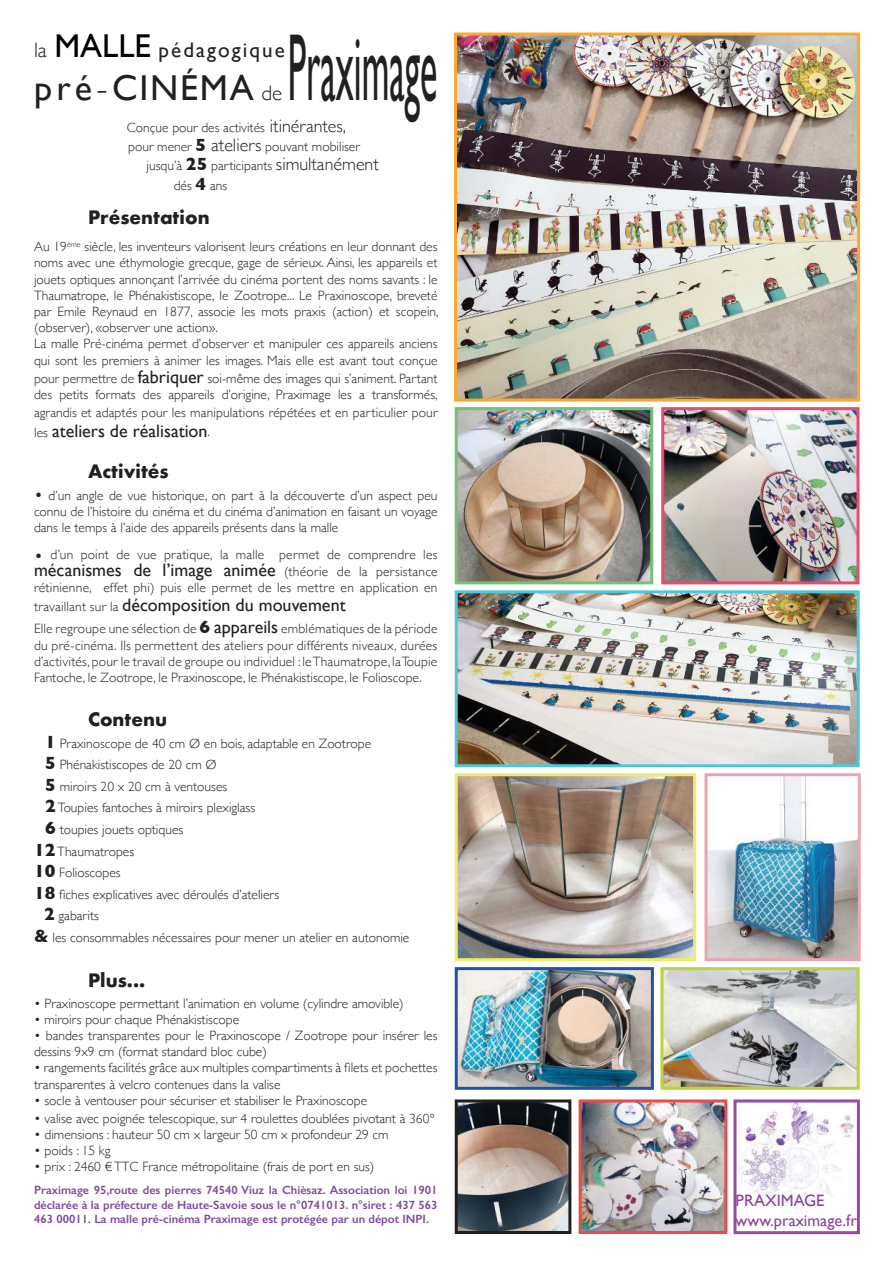
<style>
.page{position:relative;width:893px;height:1263px;background:#fff}
.page>*{position:absolute;margin:0;border:0;box-sizing:border-box;transform-origin:0 0}
.t1{font:95.1px "Gill Sans";color:#221f1f;scale:.38 1}
.t2{font:36px "Gill Sans";letter-spacing:.05em;color:#221f1f}
.t3{font:21px "Gill Sans";letter-spacing:.1em;color:#221f1f}
.t4{font:18px "Gill Sans";color:#221f1f}
.t5{font:700 18px "Futura";color:#221f1f}
.t6{font:16.5px/19.8px "Gill Sans";color:#88459a}
.t7{font:300 13.5px/16.2px "Gill Sans";color:#221f1f}
.t8{font:600 12px/14.4px "Gill Sans";color:#804c9e;text-align:justify}
.s1{font-weight:300}
.s2{font-size:33px;color:#010101}
.s3{font-weight:300;font-size:21px}
.s4{font-size:18px}
.s5{font-weight:700;font-size:18px}
.s6{font-weight:400;font-size:18px}
.s7{font-weight:300;font-size:13.5px}
</style>
<div class="page">
<img style="left:458px;top:37px;width:398px;height:361px">
<div style="left:454px;top:33px;width:406px;height:369px;border:3px solid #faa92e"></div>
<img style="left:459px;top:411px;width:190px;height:169px">
<div style="left:455px;top:407px;width:198px;height:177px;border:3px solid #73c276"></div>
<img style="left:665px;top:411px;width:190px;height:169px">
<div style="left:661px;top:407px;width:198px;height:177px;border:3px solid #ef4870"></div>
<img style="left:459px;top:594px;width:397px;height:169px">
<div style="left:455px;top:590px;width:405px;height:177px;border:3px solid #50c6db"></div>
<img style="left:459px;top:777px;width:233px;height:180px">
<div style="left:455px;top:773px;width:241px;height:188px;border:3px solid #f0eb68"></div>
<img style="left:708px;top:777px;width:149px;height:180px">
<div style="left:704px;top:773px;width:157px;height:188px;border:3px solid #e9a5b0"></div>
<img style="left:459px;top:971px;width:191px;height:115px">
<div style="left:455px;top:967px;width:199px;height:123px;border:3px solid #2254a5"></div>
<img style="left:664px;top:971px;width:192px;height:115px">
<div style="left:660px;top:967px;width:200px;height:123px;border:3px solid #bbd539"></div>
<img style="left:459px;top:1103px;width:108px;height:127px">
<div style="left:455px;top:1099px;width:116px;height:135px;border:3px solid #221f1f"></div>
<img style="left:583px;top:1103px;width:140px;height:127px">
<div style="left:579px;top:1099px;width:148px;height:135px;border:3px solid #ed484c"></div>
<img style="left:739px;top:1103px;width:115px;height:107px">
<div style="left:733px;top:1099px;width:127px;height:135px;border:3px solid #984b9c"></div>
<h3 class="t3" style="left:34px;top:41px;width:252px"><span class="s1">la</span> <span class="s2">MALLE</span> pédagogique</h3>
<h2 class="t2" style="left:34px;top:73px;width:250px">pré<span class="s1">-</span>CINÉMA <span class="s3">de</span></h2>
<h1 class="t1" style="left:288px;top:29px;width:395px">Praximage</h1>
<p class="t7" style="left:127px;top:121px;width:221px">Conçue pour des activités <span class="s4">itinérantes,</span></p>
<p class="t7" style="left:128px;top:139px;width:233px">pour mener <span class="s5">5</span> <span class="s4">ateliers</span> pouvant mobiliser</p>
<p class="t7" style="left:147px;top:158px;width:234px">jusqu’à <span class="s5">25</span> participants <span class="s4">simultanément</span></p>
<p class="t7" style="left:174px;top:178px;width:55px">dés <span class="s5">4</span> ans</p>
<h3 class="t5" style="left:88px;top:207px;width:123px">Présentation</h3>
<p class="t7" style="left:34px;top:240px;width:406px">Au 19<sup>ème</sup> siècle, les inventeurs valorisent leurs créations en leur donnant des noms avec une éthymologie grecque, gage de sérieux. Ainsi, les appareils et jouets optiques annonçant l’arrivée du cinéma portent des noms savants : le Thaumatrope, le Phénakistiscope, le Zootrope... Le Praxinoscope, breveté par Emile Reynaud en 1877, associe les mots praxis (action) et scopein, (observer), «observer une action».<br>La malle Pré-cinéma permet d’observer et manipuler ces appareils anciens qui sont les premiers à animer les images. Mais elle est avant tout conçue</p>
<p class="t7" style="left:34px;top:372px;width:405px">pour permettre de <span class="s6">fabriquer</span> soi-même des images qui s’animent. Partant des petits formats des appareils d’origine, Praximage les a transformés,</p>
<p class="t7" style="left:34px;top:405px;width:405px">agrandis et adaptés pour les manipulations répétées et en particulier pour</p>
<h3 class="t4" style="left:34px;top:424px;width:177px"><span class="s7">les</span> ateliers de réalisation<span class="s7">.</span></h3>
<h3 class="t5" style="left:88px;top:461px;width:82px">Activités</h3>
<p class="t7" style="left:34px;top:488px;width:405px;text-align:justify"><span class="s4">•</span> d’un angle de vue historique, on part à la découverte d’un aspect peu connu de l’histoire du cinéma et du cinéma d’animation en faisant un voyage dans le temps à l’aide des appareils présents dans la malle</p>
<p class="t7" style="left:34px;top:547px;width:405px"><span class="s4">•</span> d’un point de vue pratique, la malle permet de comprendre les</p>
<h3 class="t4" style="left:34px;top:563px;width:405px">mécanismes de l’image animée <span class="s7">(théorie de la persistance</span></h3>
<p class="t7" style="left:34px;top:581px;width:405px">rétinienne, effet phi) puis elle permet de les mettre en application en</p>
<h3 class="t4" style="left:34px;top:597px;width:313px"><span class="s7">travaillant sur la</span> décomposition du mouvement</h3>
<p class="t7" style="left:34px;top:621px;width:405px;text-align:justify">Elle regroupe une sélection de <span class="s5">6</span> <span class="s6">appareils</span> emblématiques de la période du pré-cinéma. Ils permettent des ateliers pour différents niveaux, durées d’activités, pour le travail de groupe ou individuel : le Thaumatrope, la Toupie Fantoche, le Zootrope, le Praxinoscope, le Phénakistiscope, le Folioscope.</p>
<h3 class="t5" style="left:88px;top:709px;width:81px">Contenu</h3>
<p class="t7" style="left:45px;top:736px;width:327px"><span class="s5">1</span> Praxinoscope de 40 cm Ø en bois, adaptable en Zootrope</p>
<p class="t7" style="left:45px;top:758px;width:173px"><span class="s5">5</span> Phénakistiscopes de 20 cm Ø</p>
<p class="t7" style="left:45px;top:779px;width:183px"><span class="s5">5</span> miroirs 20 x 20 cm à ventouses</p>
<p class="t7" style="left:45px;top:801px;width:211px"><span class="s5">2</span> Toupies fantoches à miroirs plexiglass</p>
<p class="t7" style="left:45px;top:822px;width:139px"><span class="s5">6</span> toupies jouets optiques</p>
<p class="t7" style="left:34px;top:844px;width:102px"><span class="s5">12</span> Thaumatropes</p>
<p class="t7" style="left:34px;top:866px;width:88px"><span class="s5">10</span> Folioscopes</p>
<p class="t7" style="left:34px;top:886px;width:247px"><span class="s5">18</span> fiches explicatives avec déroulés d’ateliers</p>
<p class="t7" style="left:44px;top:909px;width:56px"><span class="s5">2</span> gabarits</p>
<p class="t7" style="left:34px;top:930px;width:377px"><span class="s5">&amp;</span> les consommables nécessaires pour mener un atelier en autonomie</p>
<h3 class="t5" style="left:88px;top:970px;width:59px">Plus...</h3>
<p class="t7" style="left:34px;top:994px;width:371px">• Praxinoscope permettant l’animation en volume (cylindre amovible)</p>
<p class="t7" style="left:34px;top:1010px;width:207px">• miroirs pour chaque Phénakistiscope</p>
<p class="t7" style="left:34px;top:1027px;width:405px">• bandes transparentes pour le Praxinoscope / Zootrope pour insérer les dessins 9x9 cm (format standard bloc cube)</p>
<p class="t7" style="left:34px;top:1059px;width:405px">• rangements facilités grâce aux multiples compartiments à filets et pochettes transparentes à velcro contenues dans la valise</p>
<p class="t7" style="left:34px;top:1091px;width:335px">• socle à ventouser pour sécuriser et stabiliser le Praxinoscope</p>
<p class="t7" style="left:34px;top:1109px;width:402px">• valise avec poignée telescopique, sur 4 roulettes doublées pivotant à 360°</p>
<p class="t7" style="left:34px;top:1126px;width:356px">• dimensions : hauteur 50 cm x largeur 50 cm x profondeur 29 cm</p>
<p class="t7" style="left:34px;top:1142px;width:78px">• poids : 15 kg</p>
<p class="t7" style="left:34px;top:1158px;width:342px">• prix : 2460 € TTC France métropolitaine (frais de port en sus)</p>
<p class="t8" style="left:34px;top:1184px;width:405px">Praximage 95,route des pierres 74540 Viuz la Chièsaz. Association loi 1901 déclarée à la préfecture de Haute-Savoie sous le n°0741013. n°siret : 437 563<br>463 00011. La malle pré-cinéma Praximage est protégée par un dépot INPI.</p>
<p class="t6" style="left:736px;top:1192px;width:123px">PRAXIMAGE www.praximage.fr</p>
</div>
